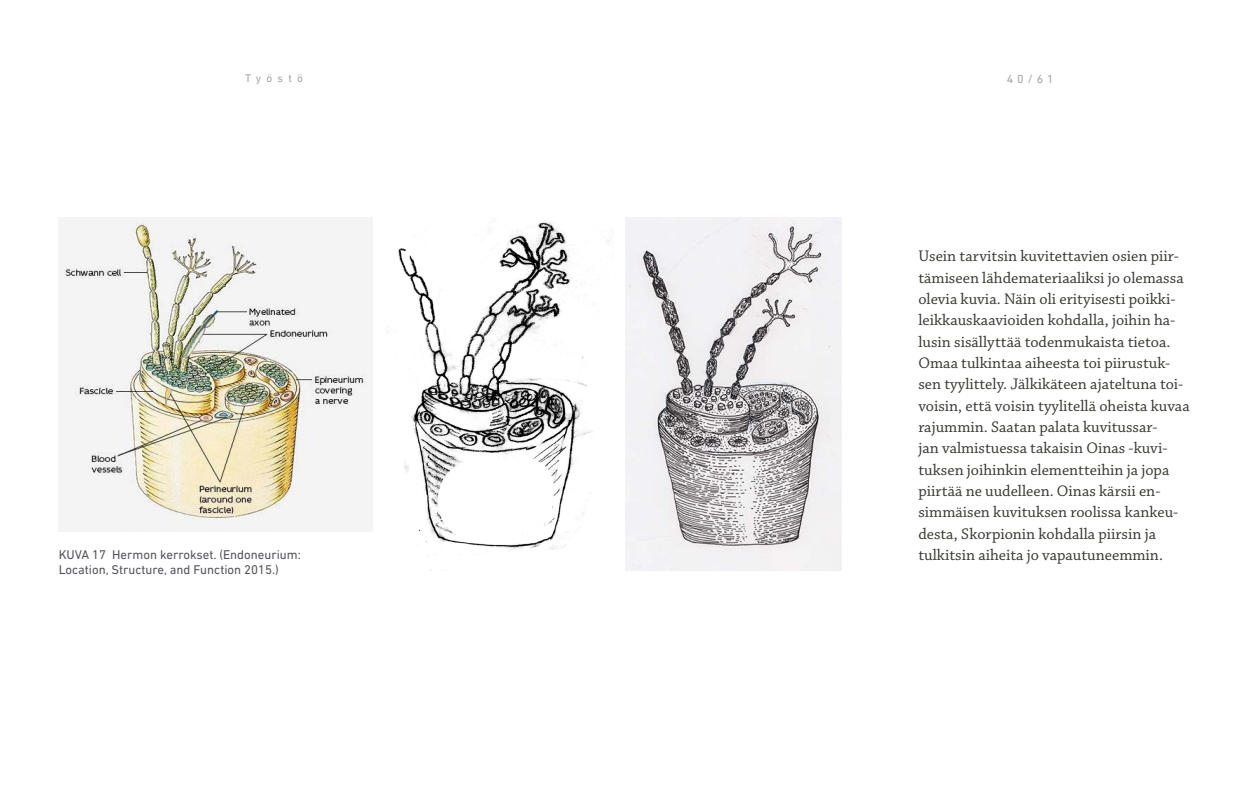
<style>
.page{position:relative;width:1260px;height:788px;background:#fff}
.page>*{position:absolute;margin:0;border:0;box-sizing:border-box;transform-origin:0 0}
.t1{font:16.2px/21.3px "Chaparral Pro";color:#393933}
.t2{font:12.9px "DIN Next LT Pro";color:#53535b}
.t3{font:12px "DIN Next LT Pro";color:#9fa4ab}
.t4{font:11.25px "DIN Next LT Pro";letter-spacing:.47em;color:#9fa4ab}
</style>
<div class="page">
<img style="left:59px;top:217px;width:314px;height:314px">
<img style="left:386px;top:222px;width:223px;height:333px">
<img style="left:626px;top:217px;width:215px;height:353px">
<p class="t4" style="left:245px;top:72px;width:59px">Työstö</p>
<p class="t3" style="left:1007px;top:72px;width:48px">40/61</p>
<p class="t1" style="left:918px;top:246px;width:273px">Usein tarvitsin kuvitettavien osien piir&shy;tämiseen lähdemateriaaliksi jo olemassa olevia kuvia. Näin oli erityisesti poikki&shy;leikkauskaavioiden kohdalla, joihin ha&shy;lusin sisällyttää todenmukaista tietoa.<br>Omaa tulkintaa aiheesta toi piirustuk&shy;sen tyylittely. Jälkikäteen ajateltuna toi&shy;voisin, että voisin tyylitellä oheista kuvaa rajummin. Saatan palata kuvitussar-<br>jan valmistuessa takaisin Oinas -kuvi&shy;tuksen joihinkin elementteihin ja jopa piirtää ne uudelleen. Oinas kärsii en&shy;simmäisen kuvituksen roolissa kankeu&shy;desta, Skorpionin kohdalla piirsin ja</p>
<p class="t2" style="left:59px;top:547px;width:244px">KUVA 17 Hermon kerrokset. (Endoneurium:</p>
<p class="t1" style="left:918px;top:544px;width:246px">tulkitsin aiheita jo vapautuneemmin.</p>
<p class="t2" style="left:59px;top:562px;width:222px">Location, Structure, and Function 2015.)</p>
</div>
